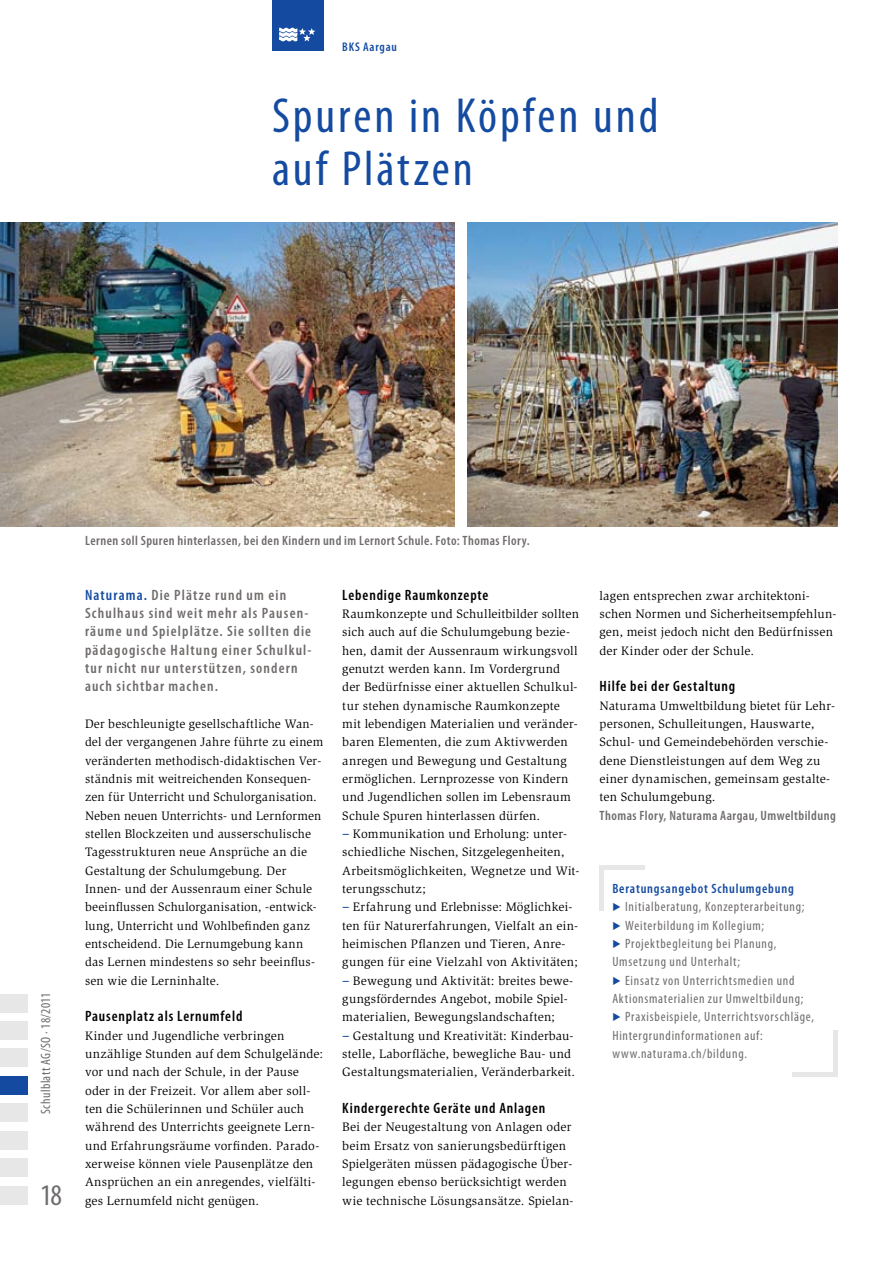
<style>
.page{position:relative;width:893px;height:1263px;background:#fff}
.page>*{position:absolute;margin:0;border:0;box-sizing:border-box;transform-origin:0 0}
.t1{font:condensed 49.5px/52.5px "Myriad Pro";letter-spacing:.06em;color:#144ba1}
.t2{font:condensed 30px "Myriad Pro";color:#6f6c6b}
.t3{font:600 condensed 15px/18.3px "Myriad Pro";letter-spacing:.075em;color:#6f6c6b}
.t4{font:600 condensed 15px "Myriad Pro";letter-spacing:.055em;color:#000}
.t5{font:condensed 13.5px "Myriad Pro";letter-spacing:.055em;color:#6f6c6b}
.t6{font:600 condensed 13.5px "Myriad Pro";letter-spacing:.035em;color:#6f6c6b}
.t7{font:600 condensed 13.5px "Myriad Pro";letter-spacing:.06em;color:#144ba1}
.t8{font:condensed 13.5px "Myriad Pro";letter-spacing:.03em;color:#6f6c6b}
.t9{font:12.6px/18.3px "Slimbach Std";letter-spacing:.015em;color:#000}
.t10{font:600 condensed 12.6px "Myriad Pro";letter-spacing:.06em;color:#144ba1}
.s1{color:#144ba1}
.s2{font-family:"Eurostile LT Std";font-size:12.75px;color:#144ba1}
</style>
<div class="page">
<div style="left:272px;top:0;width:51px;height:51px;background:#144ba1"></div>
<div style="left:0;top:1021px;width:28px;height:18px;background:#e7e7e7"></div>
<div style="left:0;top:994px;width:28px;height:18px;background:#e7e7e7"></div>
<div style="left:0;top:1048px;width:28px;height:19px;background:#e7e7e7"></div>
<div style="left:0;top:1103px;width:28px;height:19px;background:#e7e7e7"></div>
<div style="left:0;top:1131px;width:28px;height:18px;background:#e7e7e7"></div>
<div style="left:0;top:1186px;width:28px;height:18px;background:#e7e7e7"></div>
<div style="left:0;top:1158px;width:28px;height:19px;background:#e7e7e7"></div>
<svg style="left:279px;top:28px;width:36px;height:13px"></svg>
<div style="left:0;top:1076px;width:28px;height:18px;background:#144ba1"></div>
<img style="left:0;top:223px;width:454px;height:303px">
<img style="left:468px;top:223px;width:370px;height:303px">
<hr style="left:600px;top:865px;width:4px;height:46px;background:#e7e7e7">
<div style="left:600px;top:865px;width:45px;height:5px;background:#e7e7e7"></div>
<div style="left:833px;top:1030px;width:5px;height:46px;background:#e7e7e7"></div>
<hr style="left:792px;top:1072px;width:46px;height:4px;background:#e7e7e7">
<p class="t10" style="left:342px;top:39px;width:56px">BKS Aargau</p>
<h1 class="t1" style="left:272px;top:89px;width:388px">Spuren in Köpfen und auf Plätzen</h1>
<p class="t8" style="left:38px;top:1114px;width:123px;rotate:-90deg">Schulblatt AG/SO · 18/2011</p>
<h2 class="t2" style="left:40px;top:1176px;width:23px">18</h2>
<p class="t6" style="left:85px;top:532px;width:446px">Lernen soll Spuren hinterlassen, bei den Kindern und im Lernort Schule. Foto: Thomas Flory.</p>
<p class="t3" style="left:85px;top:585px;width:228px"><span class="s1">Naturama.</span> Die Plätze rund um ein Schulhaus sind weit mehr als Pausen&shy;räume und Spielplätze. Sie sollten die pädagogische Haltung einer Schulkul&shy;tur nicht nur unterstützen, sondern auch sichtbar machen.</p>
<p class="t9" style="left:85px;top:715px;width:240px">Der beschleunigte gesellschaftliche Wan&shy;del der vergangenen Jahre führte zu einem veränderten methodisch-didaktischen Ver&shy;ständnis mit weitreichenden Konsequen&shy;zen für Unterricht und Schulorganisation.<br>Neben neuen Unterrichts- und Lernformen stellen Blockzeiten und ausserschulische Tagesstrukturen neue Ansprüche an die Gestaltung der Schulumgebung. Der Innen- und der Aussenraum einer Schule beeinflussen Schulorganisation, -entwick&shy;lung, Unterricht und Wohlbefinden ganz entscheidend. Die Lernumgebung kann das Lernen mindestens so sehr beeinflus&shy;sen wie die Lerninhalte.</p>
<p class="t4" style="left:85px;top:1007px;width:159px">Pausenplatz als Lernumfeld</p>
<p class="t9" style="left:85px;top:1026px;width:240px">Kinder und Jugendliche verbringen unzählige Stunden auf dem Schulgelände: vor und nach der Schule, in der Pause oder in der Freizeit. Vor allem aber soll&shy;ten die Schülerinnen und Schüler auch während des Unterrichts geeignete Lern&shy;und Erfahrungsräume vorfinden. Parado&shy;xerweise können viele Pausenplätze den Ansprüchen an ein anregendes, vielfälti&shy;ges Lernumfeld nicht genügen.</p>
<p class="t4" style="left:342px;top:585px;width:148px">Lebendige Raumkonzepte</p>
<p class="t9" style="left:342px;top:605px;width:238px">Raumkonzepte und Schulleitbilder sollten sich auch auf die Schulumgebung bezie&shy;hen, damit der Aussenraum wirkungsvoll genutzt werden kann. Im Vordergrund der Bedürfnisse einer aktuellen Schulkul&shy;tur stehen dynamische Raumkonzepte mit lebendigen Materialien und veränder&shy;baren Elementen, die zum Aktivwerden anregen und Bewegung und Gestaltung ermöglichen. Lernprozesse von Kindern und Jugendlichen sollen im Lebensraum Schule Spuren hinterlassen dürfen.<br><span class="s2">−</span> Kommunikation und Erholung: unter&shy;schiedliche Nischen, Sitzgelegenheiten, Arbeitsmöglichkeiten, Wegnetze und Wit&shy;terungsschutz;<br><span class="s2">−</span> Erfahrung und Erlebnisse: Möglichkei&shy;ten für Naturerfahrungen, Vielfalt an ein&shy;heimischen Pflanzen und Tieren, Anre&shy;gungen für eine Vielzahl von Aktivitäten; <span class="s2">−</span> Bewegung und Aktivität: breites bewe&shy;gungsförderndes Angebot, mobile Spiel&shy;materialien, Bewegungslandschaften;<br><span class="s2">−</span> Gestaltung und Kreativität: Kinderbau&shy;stelle, Laborfläche, bewegliche Bau- und Gestaltungsmaterialien, Veränderbarkeit.</p>
<p class="t4" style="left:342px;top:1099px;width:205px">Kindergerechte Geräte und Anlagen</p>
<p class="t9" style="left:342px;top:1118px;width:233px">Bei der Neugestaltung von Anlagen oder beim Ersatz von sanierungsbedürftigen Spielgeräten müssen pädagogische Über&shy;legungen ebenso berücksichtigt werden wie technische Lösungsansätze. Spielan-</p>
<p class="t9" style="left:600px;top:586px;width:238px">lagen entsprechen zwar architektoni&shy;schen Normen und Sicherheitsempfehlun&shy;gen, meist jedoch nicht den Bedürfnissen der Kinder oder der Schule.</p>
<p class="t4" style="left:600px;top:677px;width:137px">Hilfe bei der Gestaltung</p>
<p class="t9" style="left:600px;top:696px;width:237px">Naturama Umweltbildung bietet für Lehr&shy;personen, Schulleitungen, Hauswarte, Schul- und Gemeindebehörden verschie&shy;dene Dienstleistungen auf dem Weg zu einer dynamischen, gemeinsam gestalte&shy;ten Schulumgebung.</p>
<p class="t6" style="left:600px;top:807px;width:238px">Thomas Flory, Naturama Aargau, Umweltbildung</p>
<p class="t7" style="left:612px;top:880px;width:183px">Beratungsangebot Schulumgebung</p>
<p class="t5" style="left:625px;top:899px;width:181px">Initialberatung, Konzepterarbeitung;</p>
<p class="t5" style="left:625px;top:917px;width:141px">Weiterbildung im Kollegium;</p>
<p class="t5" style="left:625px;top:935px;width:153px">Projektbegleitung bei Planung,</p>
<p class="t5" style="left:612px;top:954px;width:129px">Umsetzung und Unterhalt;</p>
<p class="t5" style="left:625px;top:972px;width:171px">Einsatz von Unterrichtsmedien und</p>
<p class="t5" style="left:612px;top:990px;width:193px">Aktionsmaterialien zur Umweltbildung;</p>
<p class="t5" style="left:625px;top:1009px;width:190px">Praxisbeispiele, Unterrichtsvorschläge,</p>
<p class="t5" style="left:612px;top:1027px;width:152px">Hintergrundinformationen auf:</p>
<p class="t5" style="left:612px;top:1045px;width:136px">www.naturama.ch/bildung.</p>
</div>
